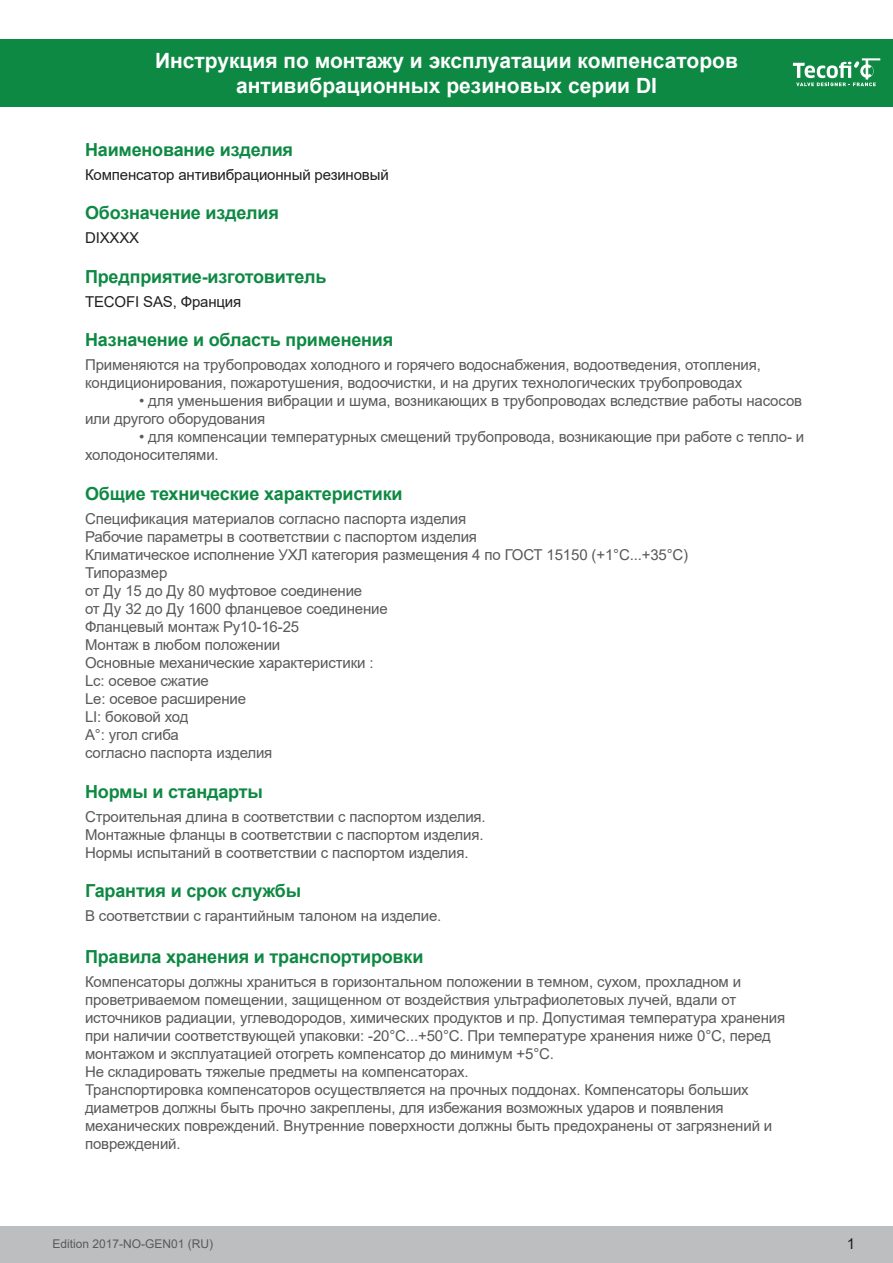
<style>
.page{position:relative;width:893px;height:1263px;background:#fff}
.page>*{position:absolute;margin:0;border:0;box-sizing:border-box;transform-origin:0 0}
.t1{font:700 21px/25.2px "Arial";color:#fff;text-align:center}
.t2{font:700 18px "Arial";letter-spacing:-.01em;color:#0e8943}
.t3{font:15px/18px "Arial";letter-spacing:-.01em;color:#58595b}
.t4{font:15px "Arial";letter-spacing:-.01em;color:#231f20}
.t5{font:12px "Arial";color:#58595b}
</style>
<div class="page">
<div style="left:0;top:1226px;width:893px;height:37px;background:#bcbec0"></div>
<div style="left:0;top:39px;width:893px;height:67px;background:#0e8943"></div>
<svg style="left:792px;top:58px;width:89px;height:29px"></svg>
<h1 class="t1" style="left:155px;top:48px;width:584px">Инструкция по монтажу и эксплуатации компенсаторов антивибрационных резиновых серии DI</h1>
<p class="t2" style="left:85px;top:137px;width:210px">Наименование изделия</p>
<p class="t4" style="left:85px;top:164px;width:305px">Компенсатор антивибрационный резиновый</p>
<p class="t2" style="left:85px;top:200px;width:195px">Обозначение изделия</p>
<p class="t4" style="left:85px;top:228px;width:56px">DIХХХХ</p>
<p class="t2" style="left:85px;top:264px;width:243px">Предприятие-изготовитель</p>
<p class="t4" style="left:85px;top:291px;width:158px">TECOFI SAS, Франция</p>
<p class="t2" style="left:85px;top:327px;width:310px">Назначение и область применения</p>
<p class="t3" style="left:85px;top:356px;width:677px">Применяются на трубопроводах холодного и горячего водоснабжения, водоотведения, отопления, кондиционирования, пожаротушения, водоочистки, и на других технологических трубопроводах</p>
<p class="t3" style="left:85px;top:392px;width:719px;text-indent:54px">• для уменьшения вибрации и шума, возникающих в трубопроводах вследствие работы насосов или другого оборудования</p>
<p class="t3" style="left:85px;top:428px;width:721px;text-indent:54px">• для компенсации температурных смещений трубопровода, возникающие при работе с тепло- и холодоносителями.</p>
<p class="t2" style="left:85px;top:481px;width:319px">Общие технические характеристики</p>
<p class="t3" style="left:85px;top:510px;width:605px">Спецификация материалов согласно паспорта изделия<br>Рабочие параметры в соответствии с паспортом изделия<br>Климатическое исполнение УХЛ категория размещения 4 по ГОСТ 15150 (+1°С...+35°C)<br>Типоразмер<br>от Ду 15 до Ду 80 муфтовое соединение<br>от Ду 32 до Ду 1600 фланцевое соединение<br>Фланцевый монтаж Ру10-16-25<br>Монтаж в любом положении<br>Основные механические характеристики :<br>Lc: осевое сжатие<br>Le: осевое расширение<br>LI: боковой ход<br>A°: угол сгиба<br>согласно паспорта изделия</p>
<p class="t2" style="left:85px;top:779px;width:179px">Нормы и стандарты</p>
<p class="t3" style="left:85px;top:807px;width:402px">Строительная длина в соответствии с паспортом изделия.<br>Монтажные фланцы в соответствии с паспортом изделия.<br>Нормы испытаний в соответствии с паспортом изделия.</p>
<p class="t2" style="left:85px;top:878px;width:218px">Гарантия и срок службы</p>
<p class="t3" style="left:85px;top:907px;width:358px">В соответствии с гарантийным талоном на изделие.</p>
<p class="t2" style="left:85px;top:944px;width:340px">Правила хранения и транспортировки</p>
<p class="t3" style="left:85px;top:973px;width:702px">Компенсаторы должны храниться в горизонтальном положении в темном, сухом, прохладном и проветриваемом помещении, защищенном от воздействия ультрафиолетовых лучей, вдали от источников радиации, углеводородов, химических продуктов и пр. Допустимая температура хранения при наличии соответствующей упаковки: -20°С...+50°C. При температуре хранения ниже 0°C, перед монтажом и эксплуатацией отогреть компенсатор до минимум +5°C.<br>Не складировать тяжелые предметы на компенсаторах.<br>Транспортировка компенсаторов осуществляется на прочных поддонах. Компенсаторы больших диаметров должны быть прочно закреплены, для избежания возможных ударов и появления механических повреждений. Внутренние поверхности должны быть предохранены от загрязнений и повреждений.</p>
<p class="t5" style="left:52px;top:1240px;width:162px">Edition 2017-NO-GEN01 (RU)</p>
<p class="t4" style="left:847px;top:1238px;width:10px">1</p>
</div>
